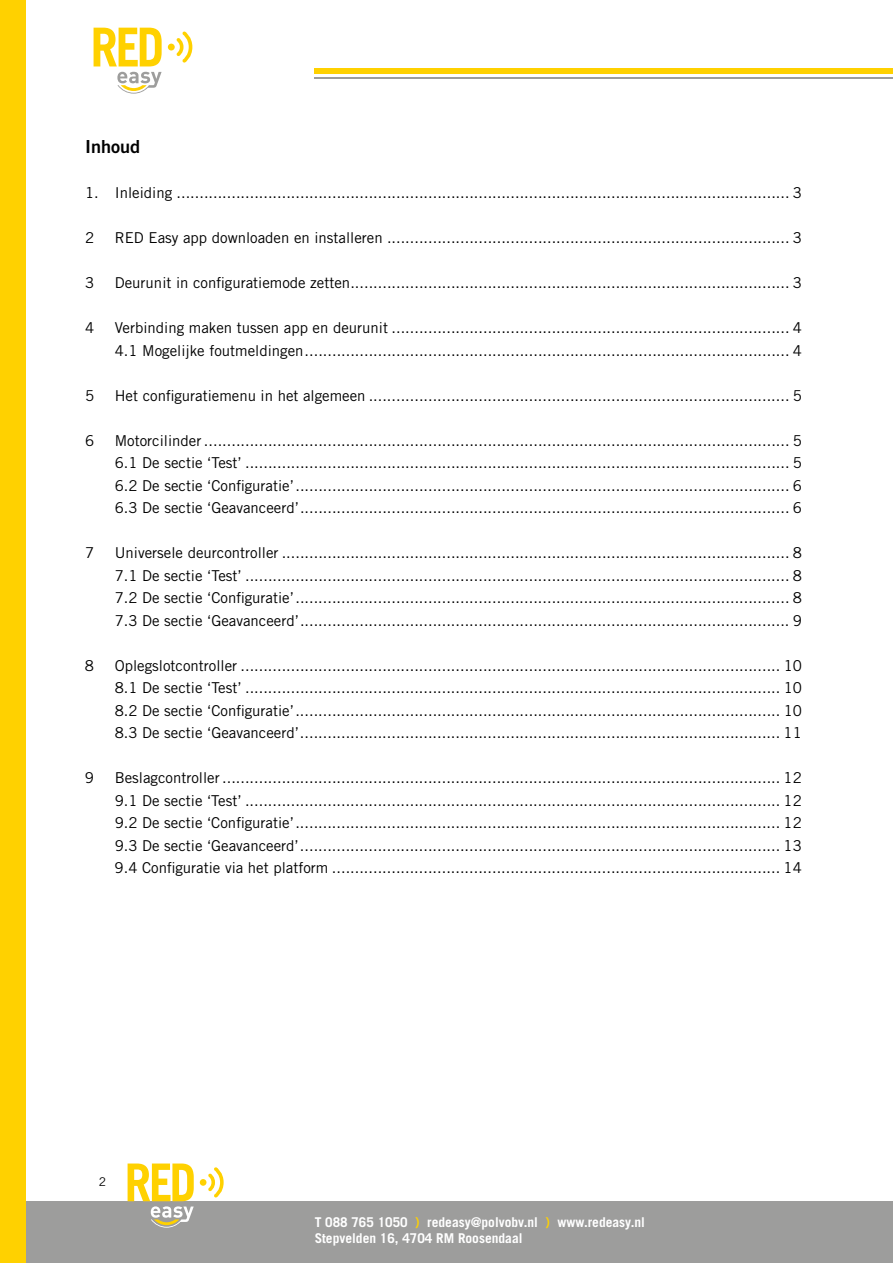
<style>
.page{position:relative;width:893px;height:1263px;background:#fff}
.page>*{position:absolute;margin:0;border:0;box-sizing:border-box;transform-origin:0 0}
.t1{font:18px "Trade Gothic LT Std Bd 2";color:#000}
.t2{font:15px/22.5px "Trade Gothic LT Std";color:#000;text-align:justify}
.t3{font:700 13.5px/16.2px "Trade Gothic LT Std";color:#fff}
.t4{font:12px "Trade Gothic LT Std";color:#000}
.s1{color:#ffd100}
</style>
<div class="page">
<div style="left:0;top:1201px;width:893px;height:62px;background:#9d9d9c"></div>
<hr style="left:315px;top:77px;width:578px;height:2px;background:#9d9d9c">
<div style="left:315px;top:68px;width:578px;height:6px;background:#ffd100"></div>
<div style="left:0;top:0;width:26px;height:1263px;background:#ffd100"></div>
<svg style="left:117px;top:72px;width:45px;height:22px"></svg>
<svg style="left:94px;top:28px;width:68px;height:38px"></svg>
<div style="left:168px;top:44px;width:7px;height:6px;background:#ffd100;border-radius:50%"></div>
<svg style="left:176px;top:31px;width:16px;height:32px"></svg>
<svg style="left:128px;top:1163px;width:66px;height:65px"></svg>
<div style="left:200px;top:1179px;width:6px;height:7px;background:#ffd100;border-radius:50%"></div>
<svg style="left:208px;top:1167px;width:16px;height:30px"></svg>
<p class="t1" style="left:85px;top:136px;width:57px">Inhoud</p>
<p class="t2" style="left:85px;top:182px;width:719px">1. Inleiding ...................................................................................................................................... 3</p>
<p class="t2" style="left:85px;top:227px;width:11px">2</p>
<p class="t2" style="left:115px;top:227px;width:689px">RED Easy app downloaden en installeren ........................................................................................ 3</p>
<p class="t2" style="left:85px;top:272px;width:11px">3</p>
<p class="t2" style="left:115px;top:272px;width:689px">Deurunit in configuratiemode zetten................................................................................................ 3</p>
<p class="t2" style="left:85px;top:317px;width:11px">4</p>
<p class="t2" style="left:115px;top:317px;width:689px">Verbinding maken tussen app en deurunit ....................................................................................... 4<br>4.1 Mogelijke foutmeldingen.......................................................................................................... 4</p>
<p class="t2" style="left:85px;top:384px;width:11px">5</p>
<p class="t2" style="left:115px;top:384px;width:689px">Het configuratiemenu in het algemeen ............................................................................................ 5</p>
<p class="t2" style="left:85px;top:429px;width:11px">6</p>
<p class="t2" style="left:115px;top:429px;width:689px">Motorcilinder ................................................................................................................................ 5<br>6.1 De sectie ‘Test’ ....................................................................................................................... 5<br>6.2 De sectie ‘Configuratie’............................................................................................................ 6<br>6.3 De sectie ‘Geavanceerd’........................................................................................................... 6</p>
<p class="t2" style="left:85px;top:542px;width:11px">7</p>
<p class="t2" style="left:115px;top:542px;width:689px">Universele deurcontroller ............................................................................................................... 8<br>7.1 De sectie ‘Test’ ....................................................................................................................... 8<br>7.2 De sectie ‘Configuratie’............................................................................................................ 8<br>7.3 De sectie ‘Geavanceerd’........................................................................................................... 9</p>
<p class="t2" style="left:85px;top:654px;width:11px">8</p>
<p class="t2" style="left:115px;top:654px;width:689px">Oplegslotcontroller ...................................................................................................................... 10<br>8.1 De sectie ‘Test’ ..................................................................................................................... 10<br>8.2 De sectie ‘Configuratie’.......................................................................................................... 10<br>8.3 De sectie ‘Geavanceerd’......................................................................................................... 11</p>
<p class="t2" style="left:85px;top:767px;width:11px">9</p>
<p class="t2" style="left:115px;top:767px;width:689px">Beslagcontroller .......................................................................................................................... 12<br>9.1 De sectie ‘Test’ ..................................................................................................................... 12<br>9.2 De sectie ‘Configuratie’.......................................................................................................... 12<br>9.3 De sectie ‘Geavanceerd’......................................................................................................... 13<br>9.4 Configuratie via het platform .................................................................................................. 14</p>
<p class="t4" style="left:99px;top:1175px;width:9px">2</p>
<p class="t3" style="left:315px;top:1214px;width:332px">T 088 765 1050 <span class="s1">)</span> redeasy@polvobv.nl <span class="s1">)</span> www.redeasy.nl<br>Stepvelden 16, 4704 RM Roosendaal</p>
</div>
